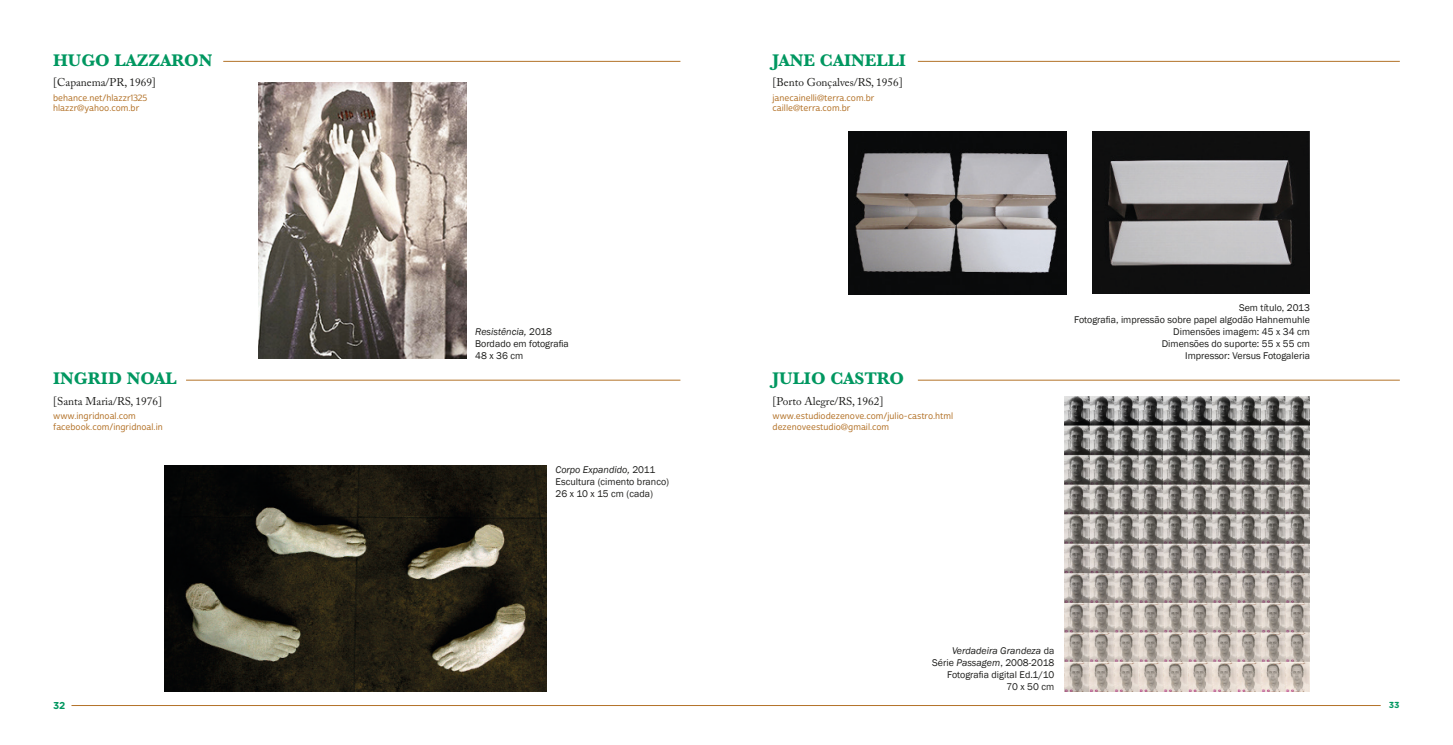
<style>
.page{position:relative;width:1453px;height:745px;background:#fff}
.page>*{position:absolute;margin:0;border:0;box-sizing:border-box;transform-origin:0 0}
.artista{font:700 17.5px "Baskerville MT Std";color:#009760}
.nascimento{font:11.25px "Adobe Caslon Pro";color:#1d1d1b}
.t1{font:10px "Franklin Gothic";color:#1d1d1b}
.t2{font:italic 10px/12px "Franklin Gothic";color:#1d1d1b;text-align:right}
.t3{font:700 10px "Gotham Rounded";color:#009760}
.contatos{font:8.75px "Cabrito Sans Nor Med";color:#b37228}
.t4{font:700 8.75px "Gotham Rounded";color:#009760}
.s1{font-style:normal}
</style>
<div class="page">
<hr style="left:223px;top:61px;width:457px;height:1px;background:#b37228">
<hr style="left:918px;top:61px;width:482px;height:1px;background:#b37228">
<hr style="left:186px;top:379px;width:494px;height:1px;background:#b37228">
<hr style="left:71px;top:704px;width:1309px;height:1px;background:#b37228">
<hr style="left:918px;top:379px;width:482px;height:1px;background:#b37228">
<img style="left:258px;top:82px;width:208px;height:276px">
<img style="left:165px;top:465px;width:382px;height:225px">
<img style="left:848px;top:131px;width:218px;height:163px">
<img style="left:1092px;top:131px;width:218px;height:162px">
<img style="left:1065px;top:396px;width:245px;height:294px">
<p class="artista" style="left:53px;top:50px;width:161px">HUGO LAZZARON</p>
<p class="artista" style="left:772px;top:50px;width:135px">JANE CAINELLI</p>
<p class="nascimento" style="left:53px;top:76px;width:104px">[Capanema/PR, 1969]</p>
<p class="nascimento" style="left:772px;top:76px;width:132px">[Bento Gonçalves/RS, 1956]</p>
<p class="contatos" style="left:53px;top:92px;width:96px">behance.net/hlazzr1325</p>
<p class="contatos" style="left:53px;top:103px;width:88px">hlazzr@yahoo.com.br</p>
<p class="contatos" style="left:772px;top:92px;width:103px">janecainelli@terra.com.br</p>
<p class="contatos" style="left:772px;top:103px;width:79px">caille@terra.com.br</p>
<p class="t2" style="left:475px;top:325px;width:78px">Resistência, <span class="s1">2018</span></p>
<p class="t1" style="left:475px;top:337px;width:95px">Bordado em fotografia</p>
<p class="t1" style="left:475px;top:349px;width:49px">48 x 36 cm</p>
<p class="artista" style="left:53px;top:368px;width:125px">INGRID NOAL</p>
<p class="artista" style="left:772px;top:368px;width:133px">JULIO CASTRO</p>
<p class="nascimento" style="left:53px;top:394px;width:110px">[Santa Maria/RS, 1976]</p>
<p class="nascimento" style="left:772px;top:394px;width:112px">[Porto Alegre/RS, 1962]</p>
<p class="contatos" style="left:53px;top:410px;width:84px">www.ingridnoal.com</p>
<p class="contatos" style="left:53px;top:421px;width:111px">facebook.com/ingridnoal.in</p>
<p class="t2" style="left:556px;top:463px;width:101px">Corpo Expandido, <span class="s1">2011</span></p>
<p class="t1" style="left:556px;top:475px;width:115px">Escultura (cimento branco)</p>
<p class="t1" style="left:556px;top:487px;width:99px">26 x 10 x 15 cm (cada)</p>
<p class="contatos" style="left:772px;top:410px;width:182px">www.estudiodezenove.com/julio-castro.html</p>
<p class="contatos" style="left:772px;top:421px;width:118px">dezenoveestudio@gmail.com</p>
<p class="t1" style="left:1239px;top:301px;width:72px">Sem título, 2013</p>
<p class="t1" style="left:1074px;top:313px;width:237px">Fotografia, impressão sobre papel algodão Hahnemuhle</p>
<p class="t1" style="left:1173px;top:325px;width:138px">Dimensões imagem: 45 x 34 cm</p>
<p class="t1" style="left:1162px;top:337px;width:150px">Dimensões do suporte: 55 x 55 cm</p>
<p class="t1" style="left:1185px;top:349px;width:126px">Impressor: Versus Fotogaleria</p>
<p class="t2" style="left:932px;top:644px;width:124px">Verdadeira Grandeza <span class="s1">da<br>Série</span> Passagem<span class="s1">, 2008-2018</span></p>
<p class="t1" style="left:947px;top:667px;width:109px">Fotografia digital Ed.1/10</p>
<p class="t1" style="left:1006px;top:679px;width:49px">70 x 50 cm</p>
<p class="t3" style="left:53px;top:698px;width:14px">32</p>
<p class="t4" style="left:1388px;top:698px;width:12px">33</p>
</div>
